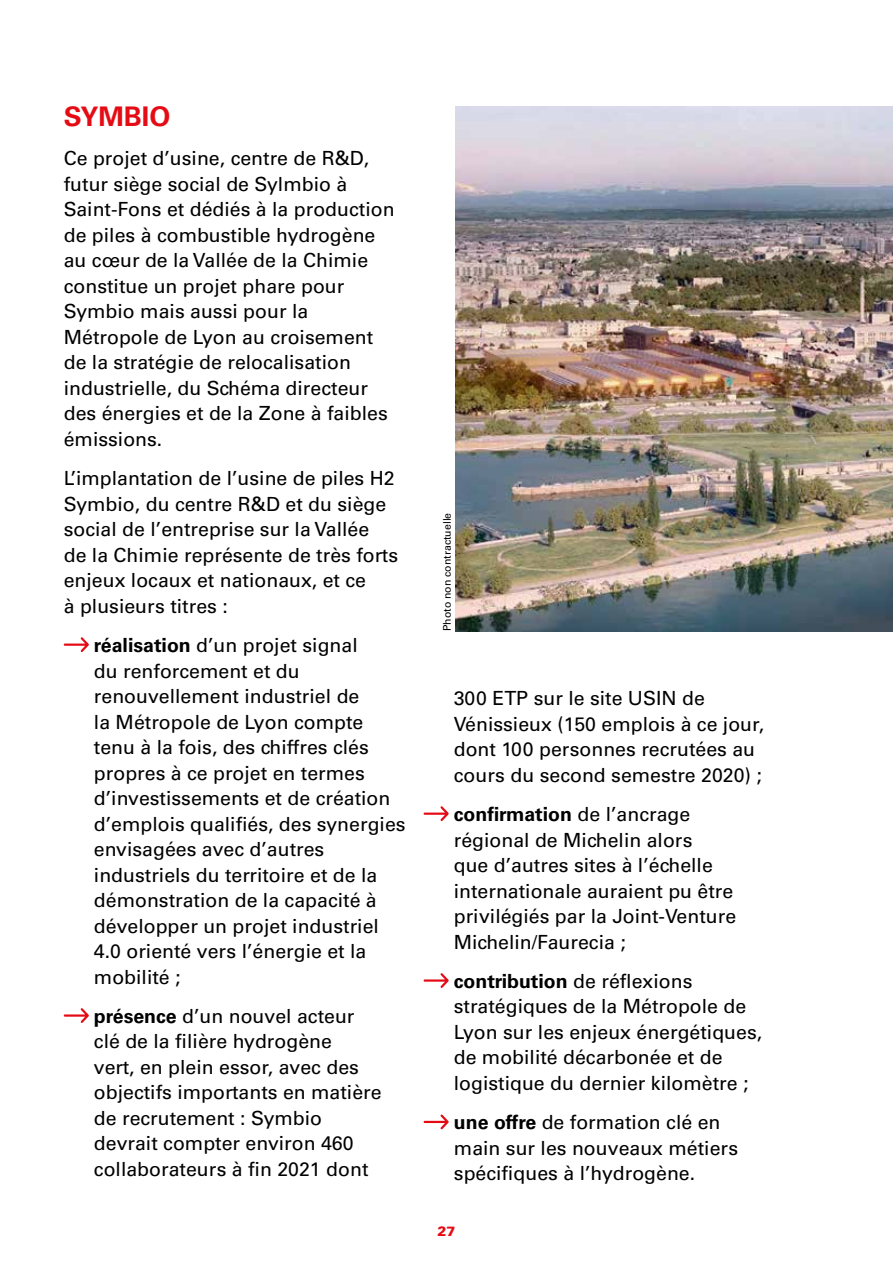
<style>
.page{position:relative;width:893px;height:1263px;background:#fff}
.page>*{position:absolute;margin:0;border:0;box-sizing:border-box;transform-origin:0 0}
.t1{font:700 27px "Univers LT Std";color:#e50b14}
.t2{font:19.5px/25.5px "Univers LT Std";color:#000}
.t3{font:900 13.5px "Univers LT Std";color:#e50b14}
.t4{font:10.5px "Univers LT Std";color:#000}
.s1{font-weight:700}
</style>
<div class="page">
<svg style="left:64px;top:637px;width:25px;height:15px"></svg>
<svg style="left:64px;top:1008px;width:25px;height:15px"></svg>
<svg style="left:424px;top:806px;width:25px;height:15px"></svg>
<svg style="left:424px;top:973px;width:25px;height:15px"></svg>
<svg style="left:424px;top:1114px;width:25px;height:15px"></svg>
<img style="left:455px;top:106px;width:438px;height:525px">
<h1 class="t1" style="left:64px;top:101px;width:108px">SYMBIO</h1>
<p class="t2" style="left:64px;top:146px;width:332px">Ce projet d’usine, centre de R&amp;D, futur siège social de Sylmbio à<br>Saint-Fons et dédiés à la production de piles à combustible hydrogène au cœur de la Vallée de la Chimie constitue un projet phare pour<br>Symbio mais aussi pour la<br>Métropole de Lyon au croisement de la stratégie de relocalisation industrielle, du Schéma directeur des énergies et de la Zone à faibles émissions.</p>
<p class="t2" style="left:64px;top:466px;width:336px">L’implantation de l’usine de piles H2<br>Symbio, du centre R&amp;D et du siège social de l’entreprise sur la Vallée<br>de la Chimie représente de très forts enjeux locaux et nationaux, et ce<br>à plusieurs titres :</p>
<p class="t2" style="left:94px;top:632px;width:313px"><span class="s1">réalisation</span> d’un projet signal<br>du renforcement et du renouvellement industriel de<br>la Métropole de Lyon compte tenu à la fois, des chiffres clés propres à ce projet en termes d’investissements et de création d’emplois qualifiés, des synergies envisagées avec d’autres industriels du territoire et de la démonstration de la capacité à développer un projet industriel<br>4.0 orienté vers l’énergie et la mobilité ;</p>
<p class="t2" style="left:94px;top:1003px;width:289px"><span class="s1">présence</span> d’un nouvel acteur clé de la filière hydrogène<br>vert, en plein essor, avec des objectifs importants en matière de recrutement : Symbio devrait compter environ 460 collaborateurs à fin 2021 dont</p>
<p class="t4" style="left:441px;top:631px;width:120px;rotate:-90deg">Photo non contractuelle</p>
<p class="t2" style="left:454px;top:686px;width:312px">300 ETP sur le site USIN de<br>Vénissieux (150 emplois à ce jour, dont 100 personnes recrutées au cours du second semestre 2020) ;</p>
<p class="t2" style="left:454px;top:801px;width:284px"><span class="s1">confirmation</span> de l’ancrage régional de Michelin alors<br>que d’autres sites à l’échelle internationale auraient pu être privilégiés par la Joint-Venture<br>Michelin/Faurecia ;</p>
<p class="t2" style="left:454px;top:968px;width:310px"><span class="s1">contribution</span> de réflexions stratégiques de la Métropole de<br>Lyon sur les enjeux énergétiques, de mobilité décarbonée et de logistique du dernier kilomètre ;</p>
<p class="t2" style="left:454px;top:1110px;width:286px"><span class="s1">une offre</span> de formation clé en main sur les nouveaux métiers spécifiques à l’hydrogène.</p>
<p class="t3" style="left:437px;top:1223px;width:20px">27</p>
</div>
